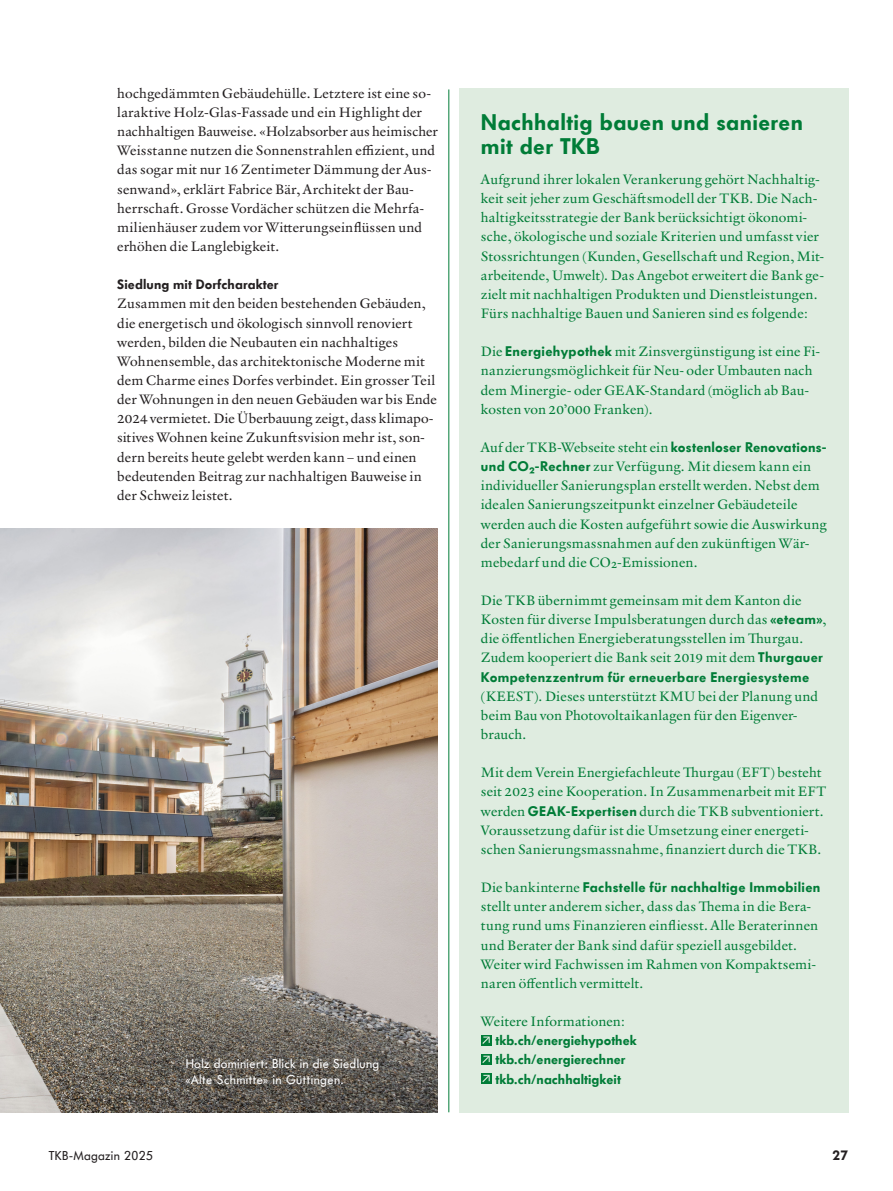
<style>
.page{position:relative;width:893px;height:1191px;background:#fff}
.page>*{position:absolute;margin:0;border:0;box-sizing:border-box;transform-origin:0 0}
.t1{font:600 22.5px/24px "Futura BQ";letter-spacing:.02em;color:#007c37}
.t2{font:13.8px/19.2px "Verdigris MVB Pro Text";letter-spacing:.015em;color:#007c37}
.t3{font:13.8px/19.2px "Verdigris MVB Pro Text";letter-spacing:.01em;color:#231f20}
.t4{font:600 13.8px "Futura BQ";letter-spacing:.025em;color:#007c37}
.t5{font:600 13.5px/19.2px "Futura BQ";letter-spacing:.005em;color:#007c37}
.t6{font:600 13.5px "Futura BQ";letter-spacing:.01em;color:#231f20}
.t7{font:12.75px/15.6px "Futura BQ";letter-spacing:.03em;color:#fff}
.t8{font:12.75px "Futura BQ";letter-spacing:.03em;color:#231f20}
.s1{font-family:"Futura BQ";font-weight:600}
.s2{font-family:"Verdigris MVB Pro Text";font-weight:400}
</style>
<div class="page">
<hr style="left:449px;top:89px;width:1px;height:1023px;background:#007c37">
<img style="left:0;top:528px;width:438px;height:584px">
<div style="left:460px;top:88px;width:389px;height:1024px;background:#dfece0"></div>
<div style="left:481px;top:1034px;width:11px;height:11px;background:#007c37"></div>
<svg style="left:482px;top:1036px;width:8px;height:8px"></svg>
<div style="left:481px;top:1053px;width:11px;height:11px;background:#007c37"></div>
<svg style="left:482px;top:1055px;width:8px;height:8px"></svg>
<div style="left:481px;top:1073px;width:11px;height:10px;background:#007c37"></div>
<svg style="left:482px;top:1074px;width:8px;height:8px"></svg>
<p class="t3" style="left:117px;top:83px;width:322px">hochgedämmten Gebäudehülle. Letztere ist eine so&shy;laraktive Holz-Glas-Fassade und ein Highlight der nachhaltigen Bauweise. «Holzabsorber aus heimischer Weisstanne nutzen die Sonnenstrahlen effizient, und das sogar mit nur 16 Zentimeter Dämmung der Aus&shy;senwand», erklärt Fabrice Bär, Architekt der Bau&shy;herrschaft. Grosse Vordächer schützen die Mehrfa&shy;milienhäuser zudem vor Witterungseinflüssen und erhöhen die Langlebigkeit.</p>
<p class="t6" style="left:117px;top:276px;width:163px">Siedlung mit Dorfcharakter</p>
<p class="t3" style="left:117px;top:293px;width:321px">Zusammen mit den beiden bestehenden Gebäuden, die energetisch und ökologisch sinnvoll renoviert werden, bilden die Neubauten ein nachhaltiges Wohnensemble, das architektonische Moderne mit dem Charme eines Dorfes verbindet. Ein grosser Teil der Wohnungen in den neuen Gebäuden war bis Ende 2024 vermietet. Die Überbauung zeigt, dass klimapo&shy;sitives Wohnen keine Zukunftsvision mehr ist, son&shy;dern bereits heute gelebt werden kann – und einen bedeutenden Beitrag zur nachhaltigen Bauweise in der Schweiz leistet.</p>
<p class="t7" style="left:186px;top:1055px;width:195px">Holz dominiert: Blick in die Siedlung «Alte Schmitte» in Güttingen.</p>
<h1 class="t1" style="left:481px;top:110px;width:323px">Nachhaltig bauen und sanieren mit der TKB</h1>
<p class="t2" style="left:481px;top:169px;width:345px">Aufgrund ihrer lokalen Verankerung gehört Nachhaltig&shy;keit seit jeher zum Geschäftsmodell der TKB. Die Nach&shy;haltigkeitsstrategie der Bank berücksichtigt ökonomi&shy;sche, ökologische und soziale Kriterien und umfasst vier Stossrichtungen (Kunden, Gesellschaft und Region, Mit&shy;arbeitende, Umwelt). Das Angebot erweitert die Bank ge&shy;zielt mit nachhaltigen Produkten und Dienstleistungen.<br>Fürs nachhaltige Bauen und Sanieren sind es folgende:</p>
<p class="t2" style="left:481px;top:341px;width:341px">Die <span class="s1">Energiehypothek</span> mit Zinsvergünstigung ist eine Fi&shy;nanzierungsmöglichkeit für Neu- oder Umbauten nach dem Minergie- oder GEAK-Standard (möglich ab Bau&shy;kosten von 20’000 Franken).</p>
<p class="t2" style="left:481px;top:437px;width:347px">Auf der TKB-Webseite steht ein <span class="s1">kostenloser Renovations&shy;und CO₂-Rechner</span> zur Verfügung. Mit diesem kann ein individueller Sanierungsplan erstellt werden. Nebst dem idealen Sanierungszeitpunkt einzelner Gebäudeteile werden auch die Kosten aufgeführt sowie die Auswirkung der Sanierungsmassnahmen auf den zukünftigen Wär&shy;mebedarf und die CO₂-Emissionen.</p>
<p class="t2" style="left:481px;top:590px;width:347px">Die TKB übernimmt gemeinsam mit dem Kanton die Kosten für diverse Impulsberatungen durch das <span class="s1">«eteam»</span>, die öffentlichen Energieberatungsstellen im Thurgau.<br>Zudem kooperiert die Bank seit 2019 mit dem <span class="s1">Thurgauer</span></p>
<p class="t4" style="left:481px;top:668px;width:330px">Kompetenzzentrum für erneuerbare Energiesysteme</p>
<p class="t2" style="left:481px;top:686px;width:339px">(KEEST). Dieses unterstützt KMU bei der Planung und beim Bau von Photovoltaikanlagen für den Eigenver&shy;brauch.</p>
<p class="t2" style="left:481px;top:762px;width:346px">Mit dem Verein Energiefachleute Thurgau (EFT) besteht seit 2023 eine Kooperation. In Zusammenarbeit mit EFT werden <span class="s1">GEAK-Expertisen</span> durch die TKB subventioniert.<br>Voraussetzung dafür ist die Umsetzung einer energeti&shy;schen Sanierungsmassnahme, finanziert durch die TKB.</p>
<p class="t4" style="left:481px;top:878px;width:341px"><span class="s2">Die bankinterne</span> Fachstelle für nachhaltige Immobilien</p>
<p class="t2" style="left:481px;top:896px;width:339px">stellt unter anderem sicher, dass das Thema in die Bera&shy;tung rund ums Finanzieren einfliesst. Alle Beraterinnen und Berater der Bank sind dafür speziell ausgebildet.<br>Weiter wird Fachwissen im Rahmen von Kompaktsemi&shy;naren öffentlich vermittelt.</p>
<p class="t2" style="left:481px;top:1011px;width:146px">Weitere Informationen:</p>
<p class="t5" style="left:495px;top:1031px;width:143px">tkb.ch/energiehypothek tkb.ch/energierechner tkb.ch/nachhaltigkeit</p>
<p class="t8" style="left:49px;top:1146px;width:106px">TKB-Magazin 2025</p>
<p class="t6" style="left:833px;top:1146px;width:17px">27</p>
</div>
